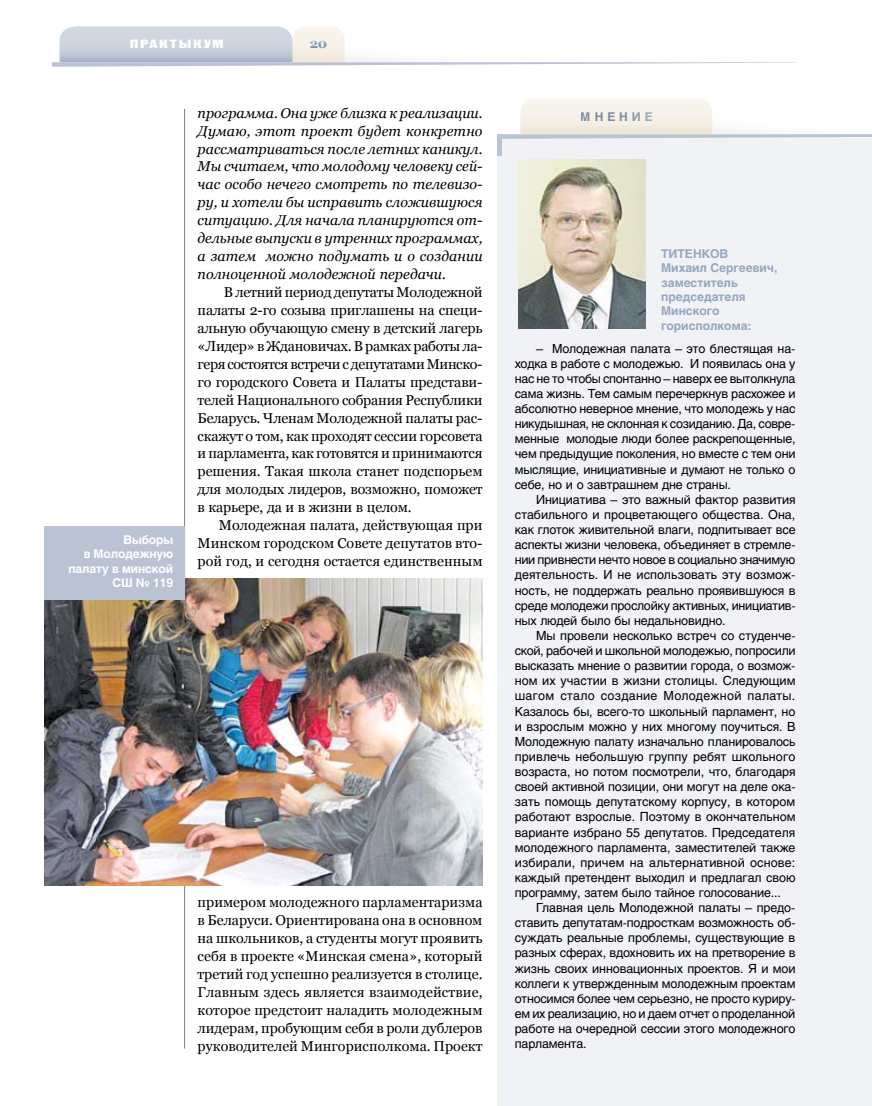
<style>
.page{position:relative;width:872px;height:1106px;background:#fff}
.page>*{position:absolute;margin:0;border:0;box-sizing:border-box;transform-origin:0 0}
.t1{font:14.25px/18px "Georgia";letter-spacing:.005em;color:#000;text-align:justify}
.t2{font:italic 14.25px/18px "Georgia";letter-spacing:.005em;color:#000;text-align:justify}
.t3{font:700 13.5px "Georgia";color:#8095af}
.t4{font:12.45px/15.1px "Helios";letter-spacing:-.015em;color:#000;text-align:justify}
.t5{font:700 12px/14.4px "Helios";color:#96a6bd}
.t6{font:700 12px/14.4px "Helios";letter-spacing:-.01em;color:#fff;text-align:right}
.t7{font:12px "Black Grotesk C";letter-spacing:.15em;color:#fff}
.t8{font:700 12px "Helios";letter-spacing:.325em;color:#8095af}
</style>
<div class="page">
<svg style="left:52px;top:26px;width:743px;height:41px"></svg>
<hr style="left:184px;top:109px;width:1px;height:939px;background:#818084">
<div style="left:497px;top:134px;width:375px;height:972px;background:#f0f2f6"></div>
<hr style="left:498px;top:134px;width:4px;height:22px;background:#b9c3d3">
<svg style="left:502px;top:98px;width:370px;height:41px"></svg>
<img style="left:518px;top:159px;width:127px;height:169px">
<img style="left:44px;top:579px;width:438px;height:306px">
<div style="left:44px;top:526px;width:140px;height:74px;background:#b9c3d3"></div>
<p class="t7" style="left:130px;top:36px;width:96px">практыкум</p>
<p class="t3" style="left:309px;top:35px;width:20px">20</p>
<p class="t6" style="left:68px;top:532px;width:106px">Выборы<br>в Молодежную палату в минской<br>СШ № 119</p>
<p class="t2" style="left:198px;top:104px;width:286px">программа. Она уже близка к реализации.</p>
<p class="t8" style="left:581px;top:110px;width:74px">МНЕНИЕ</p>
<p class="t2" style="left:198px;top:122px;width:286px">Думаю, этот проект будет конкретно рассматриваться после летних каникул.<br>Мы считаем, что молодому человеку сей&shy;час особо нечего смотреть по телевизо&shy;ру, и хотели бы исправить сложившуюся ситуацию. Для начала планируются от&shy;дельные выпуски в утренних программах, а затем можно подумать и о создании полноценной молодежной передачи.</p>
<p class="t1" style="left:198px;top:283px;width:286px;text-indent:26px">В летний период депутаты Молодежной палаты 2-го созыва приглашены на специ&shy;альную обучающую смену в детский лагерь «Лидер» в Ждановичах. В рамках работы ла&shy;геря состоятся встречи с депутатами Минско&shy;го городского Совета и Палаты представи&shy;телей Национального собрания Республики Беларусь. Членам Молодежной палаты рас&shy;скажут о том, как проходят сессии горсовета и парламента, как готовятся и принимаются решения. Такая школа станет подспорьем для молодых лидеров, возможно, поможет в карьере, да и в жизни в целом.</p>
<p class="t1" style="left:198px;top:516px;width:286px;text-indent:21px">Молодежная палата, действующая при Минском городском Совете депутатов вто&shy;рой год, и сегодня остается единственным</p>
<p class="t5" style="left:661px;top:246px;width:118px">ТИТЕНКОВ<br>Михаил Сергеевич, заместитель председателя<br>Минского горисполкома:</p>
<p class="t4" style="left:515px;top:340px;width:282px;text-indent:21px">– Молодежная палата – это блестящая на&shy;ходка в работе с молодежью. И появилась она у нас не то чтобы спонтанно – наверх ее вытолкнула сама жизнь. Тем самым перечеркнув расхожее и абсолютно неверное мнение, что молодежь у нас никудышная, не склонная к созиданию. Да, совре&shy;менные молодые люди более раскрепощенные, чем предыдущие поколения, но вместе с тем они мыслящие, инициативные и думают не только о себе, но и о завтрашнем дне страны.</p>
<p class="t4" style="left:515px;top:492px;width:282px;text-indent:21px">Инициатива – это важный фактор развития стабильного и процветающего общества. Она, как глоток живительной влаги, подпитывает все аспекты жизни человека, объединяет в стремле&shy;нии привнести нечто новое в социально значимую деятельность. И не использовать эту возмож&shy;ность, не поддержать реально проявившуюся в среде молодежи прослойку активных, инициатив&shy;ных людей было бы недальновидно.</p>
<p class="t4" style="left:515px;top:628px;width:282px;text-indent:21px">Мы провели несколько встреч со студенче&shy;ской, рабочей и школьной молодежью, попросили высказать мнение о развитии города, о возмож&shy;ном их участии в жизни столицы. Следующим шагом стало создание Молодежной палаты.<br>Казалось бы, всего-то школьный парламент, но и взрослым можно у них многому поучиться. В Молодежную палату изначально планировалось привлечь небольшую группу ребят школьного возраста, но потом посмотрели, что, благодаря своей активной позиции, они могут на деле ока&shy;зать помощь депутатскому корпусу, в котором работают взрослые. Поэтому в окончательном варианте избрано 55 депутатов. Председателя молодежного парламента, заместителей также избирали, причем на альтернативной основе: каждый претендент выходил и предлагал свою программу, затем было тайное голосование...</p>
<p class="t4" style="left:515px;top:900px;width:282px;text-indent:21px">Главная цель Молодежной палаты – предо&shy;ставить депутатам-подросткам возможность об&shy;суждать реальные проблемы, существующие в разных сферах, вдохновить их на претворение в жизнь своих инновационных проектов. Я и мои коллеги к утвержденным молодежным проектам относимся более чем серьезно, не просто куриру&shy;ем их реализацию, но и даем отчет о проделанной работе на очередной сессии этого молодежного парламента.</p>
<p class="t1" style="left:198px;top:893px;width:286px">примером молодежного парламентаризма в Беларуси. Ориентирована она в основном на школьников, а студенты могут проявить себя в проекте «Минская смена», который третий год успешно реализуется в столице.<br>Главным здесь является взаимодействие, которое предстоит наладить молодежным лидерам, пробующим себя в роли дублеров руководителей Мингорисполкома. Проект</p>
</div>
